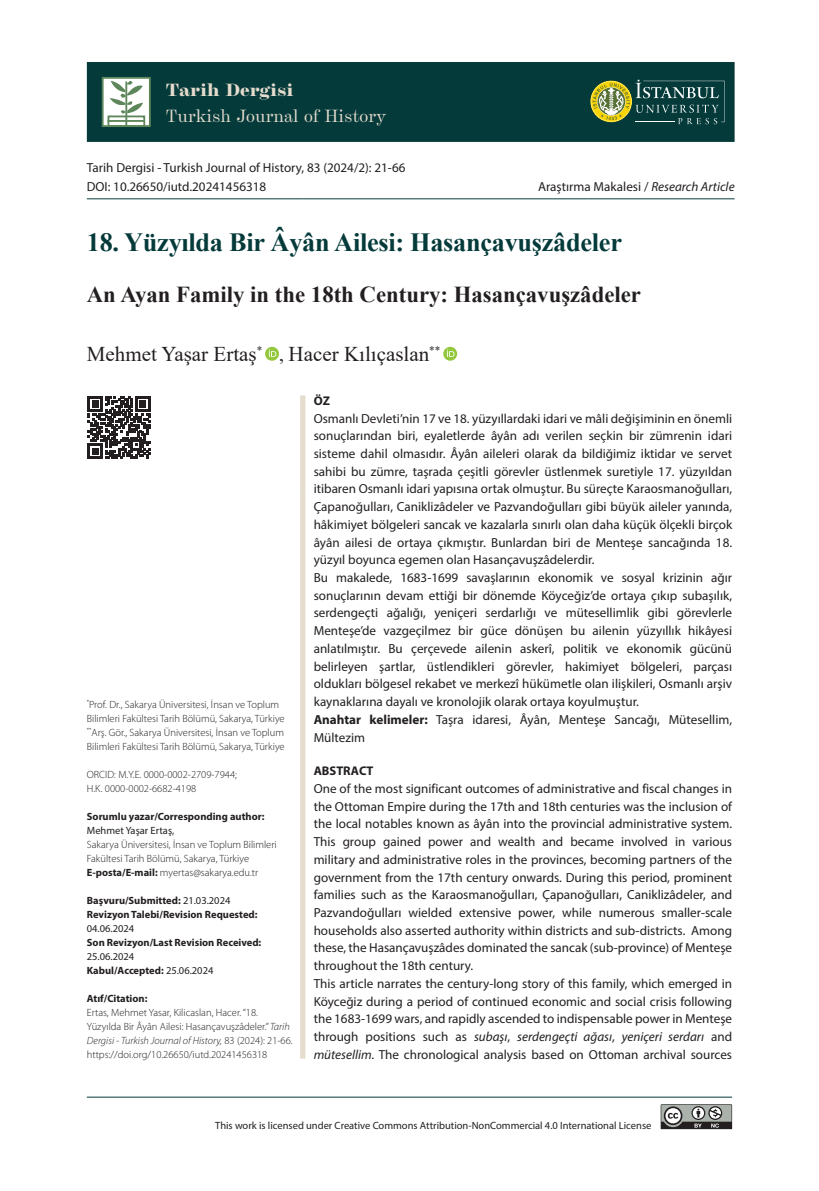
<style>
.page{position:relative;width:819px;height:1191px;background:#fff}
.page>*{position:absolute;margin:0;border:0;box-sizing:border-box;transform-origin:0 0}
.t1{font:700 26.25px "Times New Roman";letter-spacing:-.01em;color:#053a3a}
.t2{font:700 22.75px "Times New Roman";color:#231f20}
.t3{font:21px "Times New Roman";color:#231f20}
.t4{font:17.5px "Chapman";color:#e4dccd}
.t5{font:900 17.5px "Chapman";color:#e4dccd}
.t6{font:13.12px/17.7px "Myriad Pro";color:#231f20}
.t7{font:700 12.6px "Myriad Pro";color:#231f20}
.t8{font:300 10.5px/14px "Myriad Pro";color:#231f20}
.t9{font:10.5px/14px "Myriad Pro";color:#231f20}
.t10{font:700 10.5px/14px "Myriad Pro";color:#231f20}
.s1{font-style:italic}
.s2{font-size:19.25px}
.s3{font-weight:700}
.s4{font-weight:400}
</style>
<div class="page">
<div style="left:87px;top:62px;width:647px;height:80px;background:#053a3a"></div>
<hr style="left:87px;top:198px;width:79px;height:1px;background:#053a3a">
<hr style="left:166px;top:198px;width:137px;height:1px;background:#053a3a">
<hr style="left:303px;top:198px;width:167px;height:1px;background:#053a3a">
<hr style="left:470px;top:198px;width:117px;height:1px;background:#053a3a">
<hr style="left:587px;top:198px;width:147px;height:1px;background:#053a3a">
<div style="left:300px;top:395px;width:5px;height:95px;background:#e4dccd"></div>
<div style="left:300px;top:490px;width:5px;height:568px;background:#e4dccd"></div>
<div style="left:102px;top:77px;width:49px;height:50px;background:#fff;border:2px solid #5d875a"></div>
<div style="left:107px;top:115px;width:38px;height:12px;border:2px solid #5d875a"></div>
<hr style="left:107px;top:120px;width:37px;height:2px;background:#5d875a">
<svg style="left:110px;top:81px;width:33px;height:33px"></svg>
<hr style="left:125px;top:81px;width:2px;height:46px;background:#5d875a">
<svg style="left:590px;top:80px;width:134px;height:44px;background:#466950"></svg>
<div style="left:265px;top:347px;width:14px;height:14px;background:#93c83d;border-radius:50%"></div>
<svg style="left:269px;top:349px;width:7px;height:8px"></svg>
<div style="left:443px;top:347px;width:14px;height:14px;background:#93c83d;border-radius:50%"></div>
<svg style="left:447px;top:349px;width:7px;height:8px"></svg>
<svg style="left:88px;top:396px;width:62px;height:63px"></svg>
<svg style="left:660px;top:1104px;width:72px;height:25px;background:#828381"></svg>
<hr style="left:87px;top:1096px;width:645px;height:1px;background:#053a3a">
<h3 class="t5" style="left:166px;top:76px;width:129px">Tarih Dergisi</h3>
<h3 class="t4" style="left:166px;top:103px;width:222px">Turkish Journal of History</h3>
<p class="t6" style="left:87px;top:157px;width:320px;line-height:19.8px">Tarih Dergisi - Turkish Journal of History, 83 (2024/2): 21-66<br>DOI: 10.26650/iutd.20241456318</p>
<p class="t6" style="left:538px;top:178px;width:198px">Araştırma Makalesi / <span class="s1">Research Article</span></p>
<h1 class="t1" style="left:87px;top:224px;width:536px">18. Yüzyılda Bir Âyân Ailesi: Hasançavuşzâdeler</h1>
<h2 class="t2" style="left:87px;top:277px;width:555px">An Ayan Family in the 18th Century: Hasançavuşzâdeler</h2>
<h3 class="t3" style="left:87px;top:339px;width:355px">Mehmet Yaşar Ertaş<sup>*</sup> <span class="s2">,</span> Hacer Kılıçaslan<sup>**</sup></h3>
<p class="t8" style="left:87px;top:697px;width:199px"><sup>*</sup>Prof. Dr., Sakarya Üniversitesi, İnsan ve Toplum Bilimleri Fakültesi Tarih Bölümü, Sakarya, Türkiye <sup>**</sup>Arş. Gör., Sakarya Üniversitesi, İnsan ve Toplum Bilimleri Fakültesi Tarih Bölümü, Sakarya, Türkiye</p>
<p class="t8" style="left:87px;top:767px;width:152px">ORCID: M.Y.E. 0000-0002-2709-7944;<br>H.K. 0000-0002-6682-4198</p>
<p class="t10" style="left:87px;top:809px;width:179px">Sorumlu yazar/Corresponding author:</p>
<p class="t9" style="left:87px;top:823px;width:89px">Mehmet Yaşar Ertaş,</p>
<p class="t8" style="left:87px;top:837px;width:191px">Sakarya Üniversitesi, İnsan ve Toplum Bilimleri<br>Fakültesi Tarih Bölümü, Sakarya, Türkiye<br><span class="s3">E-posta/E-mail:</span> myertas@sakarya.edu.tr</p>
<p class="t10" style="left:87px;top:893px;width:172px">Başvuru/Submitted: <span class="s4">21.03.2024<br></span>Revizyon Talebi/Revision Requested:</p>
<p class="t9" style="left:87px;top:921px;width:49px">04.06.2024</p>
<p class="t10" style="left:87px;top:935px;width:176px">Son Revizyon/Last Revision Received:</p>
<p class="t9" style="left:87px;top:949px;width:128px">25.06.2024<br><span class="s3">Kabul/Accepted:</span> 25.06.2024</p>
<p class="t10" style="left:87px;top:991px;width:62px">Atıf/Citation:</p>
<p class="t8" style="left:87px;top:1005px;width:207px">Ertas, Mehmet Yasar, Kilicaslan, Hacer. “18.<br>Yüzyılda Bir Âyân Ailesi: Hasançavuşzâdeler.” <span class="s1">Tarih Dergisi - Turkish Journal of History,</span> 83 (2024): 21-66. https://doi.org/10.26650/iutd.20241456318</p>
<p class="t7" style="left:314px;top:392px;width:18px">ÖZ</p>
<p class="t6" style="left:314px;top:409px;width:420px">Osmanlı Devleti’nin 17 ve 18. yüzyıllardaki idari ve mâli değişiminin en önemli sonuçlarından biri, eyaletlerde âyân adı verilen seçkin bir zümrenin idari sisteme dahil olmasıdır. Âyân aileleri olarak da bildiğimiz iktidar ve servet sahibi bu zümre, taşrada çeşitli görevler üstlenmek suretiyle 17. yüzyıldan itibaren Osmanlı idari yapısına ortak olmuştur. Bu süreçte Karaosmanoğulları, Çapanoğulları, Caniklizâdeler ve Pazvandoğulları gibi büyük aileler yanında, hâkimiyet bölgeleri sancak ve kazalarla sınırlı olan daha küçük ölçekli birçok âyân ailesi de ortaya çıkmıştır. Bunlardan biri de Menteşe sancağında 18. yüzyıl boyunca egemen olan Hasançavuşzâdelerdir.<br>Bu makalede, 1683-1699 savaşlarının ekonomik ve sosyal krizinin ağır sonuçlarının devam ettiği bir dönemde Köyceğiz’de ortaya çıkıp subaşılık, serdengeçti ağalığı, yeniçeri serdarlığı ve mütesellimlik gibi görevlerle Menteşe’de vazgeçilmez bir güce dönüşen bu ailenin yüzyıllık hikâyesi anlatılmıştır. Bu çerçevede ailenin askerî, politik ve ekonomik gücünü belirleyen şartlar, üstlendikleri görevler, hakimiyet bölgeleri, parçası oldukları bölgesel rekabet ve merkezî hükümetle olan ilişkileri, Osmanlı arşiv kaynaklarına dayalı ve kronolojik olarak ortaya koyulmuştur.<br><span class="s3">Anahtar kelimeler:</span> Taşra idaresi, Âyân, Menteşe Sancağı, Mütesellim, Mültezim</p>
<p class="t7" style="left:314px;top:762px;width:61px">ABSTRACT</p>
<p class="t6" style="left:314px;top:779px;width:420px">One of the most significant outcomes of administrative and fiscal changes in the Ottoman Empire during the 17th and 18th centuries was the inclusion of the local notables known as âyân into the provincial administrative system.<br>This group gained power and wealth and became involved in various military and administrative roles in the provinces, becoming partners of the government from the 17th century onwards. During this period, prominent families such as the Karaosmanoğulları, Çapanoğulları, Caniklizâdeler, and Pazvandoğulları wielded extensive power, while numerous smaller-scale households also asserted authority within districts and sub-districts. Among these, the Hasançavuşzâdes dominated the sancak (sub-province) of Menteşe throughout the 18th century.<br>This article narrates the century-long story of this family, which emerged in Köyceğiz during a period of continued economic and social crisis following the 1683-1699 wars, and rapidly ascended to indispensable power in Menteşe through positions such as <span class="s1">subaşı</span>, <span class="s1">serdengeçti ağası</span>, <span class="s1">yeniçeri serdarı</span> and <span class="s1">mütesellim</span>. The chronological analysis based on Ottoman archival sources</p>
<p class="t9" style="left:215px;top:1118px;width:438px">This work is licensed under Creative Commons Attribution-NonCommercial 4.0 International License</p>
</div>
